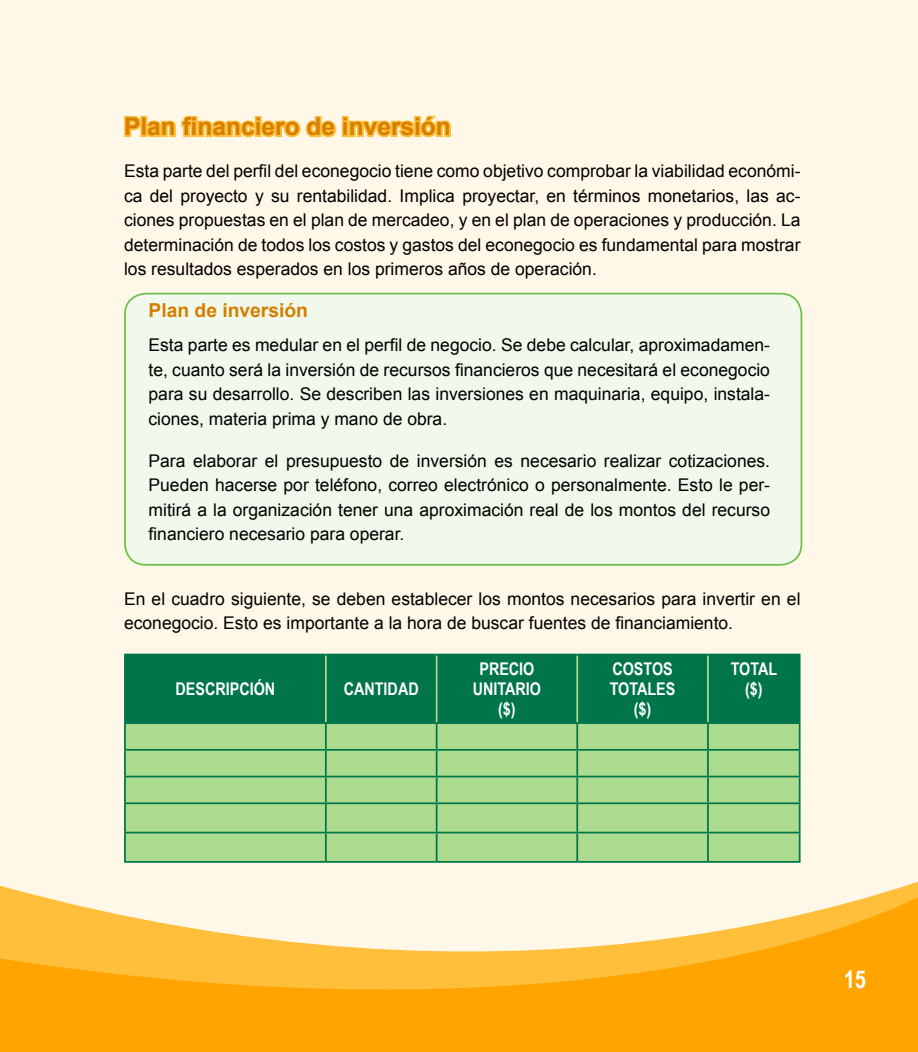
<style>
.page{position:relative;width:918px;height:1052px;background:#fff7e7}
.page>*{position:absolute;margin:0;border:0;box-sizing:border-box;transform-origin:0 0}
.t1{font:700 24.5px "Arial";color:#d57e00}
.t2{font:700 24.5px "Arial Narrow";color:#fff}
.t3{font:700 19.25px "Arial";color:#d57e00}
.t4{font:17.5px/24.5px "Arial";color:#000;text-align:justify}
.t5{font:700 17.5px/20.1px "Arial Narrow";color:#fff;text-align:center}
</style>
<div class="page">
<svg style="left:0;top:881px;width:918px;height:171px"></svg>
<div style="left:125px;top:294px;width:676px;height:271px;background:#f1f9ec;border-radius:21px"></div>
<div style="left:124px;top:293px;width:678px;height:273px;border:2px solid #6cc04a;border-radius:21px"></div>
<svg style="left:124px;top:115px;width:213px;height:23px"></svg>
<div style="left:342px;top:116px;width:7px;height:7px;border:4px solid #ffbf3b"></div>
<div style="left:342px;top:121px;width:7px;height:16px;border:4px solid #ffbf3b"></div>
<svg style="left:347px;top:115px;width:104px;height:23px"></svg>
<div style="left:126px;top:655px;width:673px;height:67px;background:#007549"></div>
<hr style="left:325px;top:655px;width:2px;height:67px;background:#acdb90">
<hr style="left:436px;top:655px;width:1px;height:67px;background:#acdb90">
<hr style="left:576px;top:655px;width:2px;height:67px;background:#acdb90">
<hr style="left:707px;top:655px;width:2px;height:67px;background:#acdb90">
<hr style="left:124px;top:724px;width:2px;height:25px;background:#007549">
<hr style="left:124px;top:749px;width:202px;height:1px;background:#007549">
<hr style="left:124px;top:750px;width:2px;height:25px;background:#007549">
<hr style="left:124px;top:775px;width:202px;height:2px;background:#007549">
<hr style="left:124px;top:777px;width:2px;height:25px;background:#007549">
<hr style="left:124px;top:802px;width:202px;height:2px;background:#007549">
<hr style="left:124px;top:804px;width:2px;height:27px;background:#007549">
<hr style="left:124px;top:831px;width:202px;height:2px;background:#007549">
<hr style="left:124px;top:833px;width:2px;height:28px;background:#007549">
<hr style="left:124px;top:861px;width:202px;height:1px;background:#007549">
<svg style="left:125px;top:724px;width:675px;height:138px;background:#a0d38b"></svg>
<hr style="left:708px;top:861px;width:92px;height:1px;background:#007549">
<hr style="left:124px;top:653px;width:202px;height:2px;background:#007549">
<hr style="left:124px;top:655px;width:2px;height:67px;background:#007549">
<hr style="left:326px;top:653px;width:111px;height:2px;background:#007549">
<hr style="left:437px;top:653px;width:140px;height:2px;background:#007549">
<hr style="left:577px;top:653px;width:131px;height:2px;background:#007549">
<hr style="left:708px;top:653px;width:92px;height:2px;background:#007549">
<hr style="left:799px;top:655px;width:1px;height:67px;background:#007549">
<hr style="left:124px;top:722px;width:202px;height:2px;background:#007549">
<hr style="left:326px;top:722px;width:111px;height:2px;background:#007549">
<hr style="left:437px;top:722px;width:140px;height:2px;background:#007549">
<hr style="left:577px;top:722px;width:131px;height:2px;background:#007549">
<hr style="left:708px;top:722px;width:92px;height:2px;background:#007549">
<h1 class="t1" style="left:124px;top:113px;width:328px">Plan financiero de inversión</h1>
<p class="t4" style="left:124px;top:159px;width:678px">Esta parte del perfil del econegocio tiene como objetivo comprobar la viabilidad económi&shy;ca del proyecto y su rentabilidad. Implica proyectar, en términos monetarios, las ac&shy;ciones propuestas en el plan de mercadeo, y en el plan de operaciones y producción. La determinación de todos los costos y gastos del econegocio es fundamental para mostrar los resultados esperados en los primeros años de operación.</p>
<p class="t3" style="left:149px;top:299px;width:161px">Plan de inversión</p>
<p class="t4" style="left:149px;top:333px;width:623px">Esta parte es medular en el perfil de negocio. Se debe calcular, aproximadamen&shy;te, cuanto será la inversión de recursos financieros que necesitará el econegocio para su desarrollo. Se describen las inversiones en maquinaria, equipo, instala&shy;ciones, materia prima y mano de obra.</p>
<p class="t4" style="left:149px;top:448px;width:623px">Para elaborar el presupuesto de inversión es necesario realizar cotizaciones.<br>Pueden hacerse por teléfono, correo electrónico o personalmente. Esto le per&shy;mitirá a la organización tener una aproximación real de los montos del recurso financiero necesario para operar.</p>
<p class="t4" style="left:124px;top:586px;width:678px">En el cuadro siguiente, se deben establecer los montos necesarios para invertir en el econegocio. Esto es importante a la hora de buscar fuentes de financiamiento.</p>
<p class="t5" style="left:175px;top:678px;width:101px">DESCRIPCIÓN</p>
<p class="t5" style="left:344px;top:678px;width:76px">CANTIDAD</p>
<p class="t5" style="left:473px;top:658px;width:70px">PRECIO<br>UNITARIO ($)</p>
<p class="t5" style="left:610px;top:658px;width:67px">COSTOS<br>TOTALES ($)</p>
<p class="t5" style="left:730px;top:658px;width:48px">TOTAL ($)</p>
<h1 class="t2" style="left:844px;top:961px;width:24px">15</h1>
</div>
